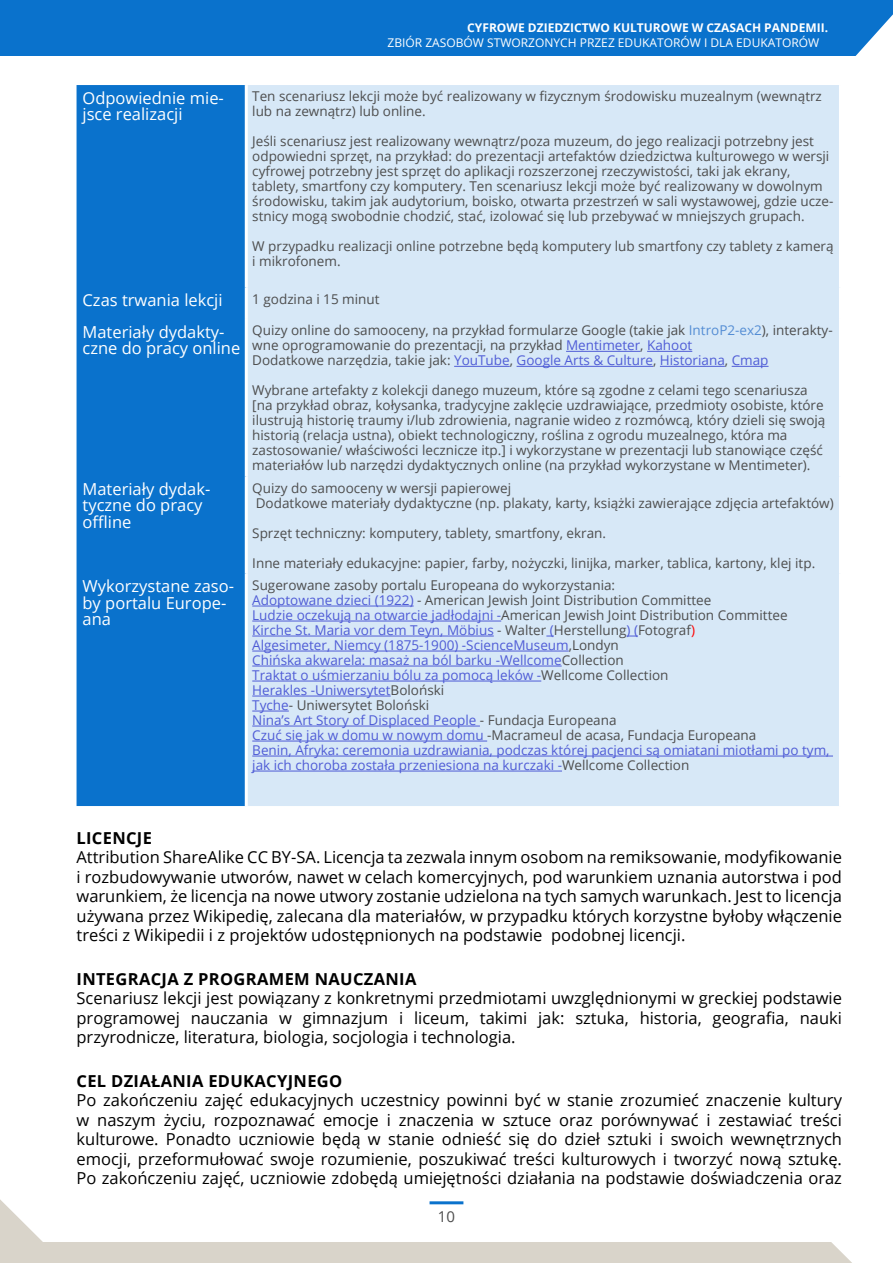
<style>
.page{position:relative;width:893px;height:1263px;background:#fff}
.page>*{position:absolute;margin:0;border:0;box-sizing:border-box;transform-origin:0 0}
.t1{font:16.5px/19.5px "Open Sans";color:#000;text-align:justify}
.t2{font:16.5px/16.5px "Open Sans";color:#fff}
.t3{font:700 16.5px "Open Sans";letter-spacing:.02em;color:#000}
.t4{font:15px "Open Sans";color:#4d4d4d}
.t5{font:13.5px/15px "Open Sans";color:#4d4d4d}
.t6{font:13.5px/15px "Open Sans";color:#4f5cd6}
.t7{font:12px "Open Sans";color:#fff}
.t8{font:700 12px "Open Sans";color:#fff}
.s1{color:#548dd4}
.s2{color:#4f5cd6}
.s3{color:#4d4d4d}
.s4{color:#f00}
</style>
<div class="page">
<div style="left:0;top:0;width:893px;height:56px;background:#0a72cc"></div>
<div style="left:0;top:1242px;width:893px;height:21px;background:#d9d4ca"></div>
<svg style="left:855px;top:14px;width:38px;height:42px"></svg>
<svg style="left:831px;top:1242px;width:62px;height:21px"></svg>
<hr style="left:430px;top:1201px;width:33px;height:3px;background:#0a72cc">
<svg style="left:0;top:1199px;width:43px;height:43px"></svg>
<div style="left:77px;top:85px;width:168px;height:721px;background:#0a72cc"></div>
<div style="left:248px;top:85px;width:591px;height:721px;background:#d7e8f7"></div>
<hr style="left:566px;top:351px;width:74px;height:1px;background:#4f5cd6">
<hr style="left:647px;top:351px;width:45px;height:1px;background:#4f5cd6">
<hr style="left:454px;top:366px;width:56px;height:1px;background:#4f5cd6">
<hr style="left:517px;top:366px;width:136px;height:1px;background:#4f5cd6">
<hr style="left:660px;top:366px;width:65px;height:1px;background:#4f5cd6">
<hr style="left:732px;top:366px;width:36px;height:1px;background:#4f5cd6">
<hr style="left:252px;top:606px;width:162px;height:1px;background:#4f5cd6">
<hr style="left:252px;top:621px;width:249px;height:1px;background:#4f5cd6">
<hr style="left:252px;top:636px;width:242px;height:1px;background:#4f5cd6">
<svg style="left:626px;top:636px;width:12px;height:1px"></svg>
<hr style="left:252px;top:651px;width:317px;height:1px;background:#4f5cd6">
<hr style="left:252px;top:666px;width:310px;height:1px;background:#4f5cd6">
<hr style="left:252px;top:681px;width:289px;height:1px;background:#4f5cd6">
<hr style="left:252px;top:696px;width:139px;height:1px;background:#4f5cd6">
<hr style="left:252px;top:711px;width:37px;height:1px;background:#4f5cd6">
<hr style="left:252px;top:726px;width:228px;height:1px;background:#4f5cd6">
<hr style="left:252px;top:741px;width:235px;height:1px;background:#4f5cd6">
<hr style="left:252px;top:756px;width:581px;height:1px;background:#4f5cd6">
<hr style="left:252px;top:771px;width:310px;height:1px;background:#4f5cd6">
<p class="t8" style="left:467px;top:19px;width:362px">CYFROWE DZIEDZICTWO KULTUROWE W CZASACH PANDEMII.</p>
<p class="t7" style="left:388px;top:34px;width:433px">ZBIÓR ZASOBÓW STWORZONYCH PRZEZ EDUKATORÓW I DLA EDUKATORÓW</p>
<p class="t2" style="left:83px;top:89px;width:143px">Odpowiednie mie&shy;jsce realizacji</p>
<p class="t5" style="left:252px;top:89px;width:571px">Ten scenariusz lekcji może być realizowany w fizycznym środowisku muzealnym (wewnątrz lub na zewnątrz) lub online.</p>
<p class="t5" style="left:252px;top:134px;width:583px">Jeśli scenariusz jest realizowany wewnątrz/poza muzeum, do jego realizacji potrzebny jest odpowiedni sprzęt, na przykład: do prezentacji artefaktów dziedzictwa kulturowego w wersji cyfrowej potrzebny jest sprzęt do aplikacji rozszerzonej rzeczywistości, taki jak ekrany, tablety, smartfony czy komputery. Ten scenariusz lekcji może być realizowany w dowolnym środowisku, takim jak audytorium, boisko, otwarta przestrzeń w sali wystawowej, gdzie ucze&shy;stnicy mogą swobodnie chodzić, stać, izolować się lub przebywać w mniejszych grupach.</p>
<p class="t5" style="left:252px;top:239px;width:583px">W przypadku realizacji online potrzebne będą komputery lub smartfony czy tablety z kamerą i mikrofonem.</p>
<p class="t2" style="left:83px;top:291px;width:142px">Czas trwania lekcji</p>
<p class="t5" style="left:252px;top:291px;width:129px">1 godzina i 15 minut</p>
<p class="t2" style="left:83px;top:323px;width:159px">Materiały dydakty&shy;czne do pracy online</p>
<p class="t5" style="left:252px;top:323px;width:582px">Quizy online do samooceny, na przykład formularze Google (takie jak <span class="s1">IntroP2-ex2</span>), interakty&shy;wne oprogramowanie do prezentacji, na przykład <span class="s2">Mentimeter</span>, <span class="s2">Kahoot<br></span>Dodatkowe narzędzia, takie jak: <span class="s2">YouTube</span>, <span class="s2">Google Arts &amp; Culture</span>, <span class="s2">Historiana</span>, <span class="s2">Cmap</span></p>
<p class="t5" style="left:252px;top:383px;width:575px">Wybrane artefakty z kolekcji danego muzeum, które są zgodne z celami tego scenariusza [na przykład obraz, kołysanka, tradycyjne zaklęcie uzdrawiające, przedmioty osobiste, które ilustrują historię traumy i/lub zdrowienia, nagranie wideo z rozmówcą, który dzieli się swoją historią (relacja ustna), obiekt technologiczny, roślina z ogrodu muzealnego, która ma zastosowanie/ właściwości lecznicze itp.] i wykorzystane w prezentacji lub stanowiące część materiałów lub narzędzi dydaktycznych online (na przykład wykorzystane w Mentimeter).</p>
<p class="t2" style="left:83px;top:480px;width:129px">Materiały dydak&shy;tyczne do pracy offline</p>
<p class="t5" style="left:252px;top:480px;width:583px">Quizy do samooceny w wersji papierowej<br>Dodatkowe materiały dydaktyczne (np. plakaty, karty, książki zawierające zdjęcia artefaktów)</p>
<p class="t5" style="left:252px;top:525px;width:355px">Sprzęt techniczny: komputery, tablety, smartfony, ekran.</p>
<p class="t5" style="left:252px;top:555px;width:564px">Inne materiały edukacyjne: papier, farby, nożyczki, linijka, marker, tablica, kartony, klej itp.</p>
<p class="t2" style="left:83px;top:578px;width:153px">Wykorzystane zaso&shy;by portalu Europe&shy;ana</p>
<p class="t6" style="left:252px;top:577px;width:579px"><span class="s3">Sugerowane zasoby portalu Europeana do wykorzystania:<br></span>Adoptowane dzieci (1922) <span class="s3">- American Jewish Joint Distribution Committee<br></span>Ludzie oczekują na otwarcie jadłodajni -<span class="s3">American Jewish Joint Distribution Committee </span>Kirche St. Maria vor dem Teyn, Möbius <span class="s3">- Walter</span> (<span class="s3">Herstellung</span>) (<span class="s3">Fotograf</span><span class="s4">)<br></span>Algesimeter, Niemcy (1875-1900) -ScienceMuseum<span class="s3">,Londyn<br></span>Chińska akwarela: masaż na ból barku -Wellcome<span class="s3">Collection<br></span>Traktat o uśmierzaniu bólu za pomocą leków -<span class="s3">Wellcome Collection<br></span>Herakles -Uniwersytet<span class="s3">Boloński<br></span>Tyche<span class="s3">- Uniwersytet Boloński<br></span>Nina’s Art Story of Displaced People <span class="s3">- Fundacja Europeana<br></span>Czuć się jak w domu w nowym domu <span class="s3">-Macrameul de acasa, Fundacja Europeana<br></span>Benin, Afryka: ceremonia uzdrawiania, podczas której pacjenci są omiatani miotłami po tym, jak ich choroba została przeniesiona na kurczaki -<span class="s3">Wellcome Collection</span></p>
<p class="t3" style="left:77px;top:826px;width:77px">LICENCJE</p>
<p class="t1" style="left:77px;top:847px;width:767px">Attribution ShareAlike CC BY-SA. Licencja ta zezwala innym osobom na remiksowanie, modyfikowanie i rozbudowywanie utworów, nawet w celach komercyjnych, pod warunkiem uznania autorstwa i pod warunkiem, że licencja na nowe utwory zostanie udzielona na tych samych warunkach. Jest to licencja używana przez Wikipedię, zalecana dla materiałów, w przypadku których korzystne byłoby włączenie treści z Wikipedii i z projektów udostępnionych na podstawie podobnej licencji.</p>
<p class="t3" style="left:77px;top:967px;width:341px">INTEGRACJA Z PROGRAMEM NAUCZANIA</p>
<p class="t1" style="left:77px;top:988px;width:767px">Scenariusz lekcji jest powiązany z konkretnymi przedmiotami uwzględnionymi w greckiej podstawie programowej nauczania w gimnazjum i liceum, takimi jak: sztuka, historia, geografia, nauki przyrodnicze, literatura, biologia, socjologia i technologia.</p>
<p class="t3" style="left:77px;top:1069px;width:267px">CEL DZIAŁANIA EDUKACYJNEGO</p>
<p class="t1" style="left:77px;top:1090px;width:767px">Po zakończeniu zajęć edukacyjnych uczestnicy powinni być w stanie zrozumieć znaczenie kultury w naszym życiu, rozpoznawać emocje i znaczenia w sztuce oraz porównywać i zestawiać treści kulturowe. Ponadto uczniowie będą w stanie odnieść się do dzieł sztuki i swoich wewnętrznych emocji, przeformułować swoje rozumienie, poszukiwać treści kulturowych i tworzyć nową sztukę.<br>Po zakończeniu zajęć, uczniowie zdobędą umiejętności działania na podstawie doświadczenia oraz</p>
<p class="t4" style="left:438px;top:1206px;width:19px">10</p>
</div>
